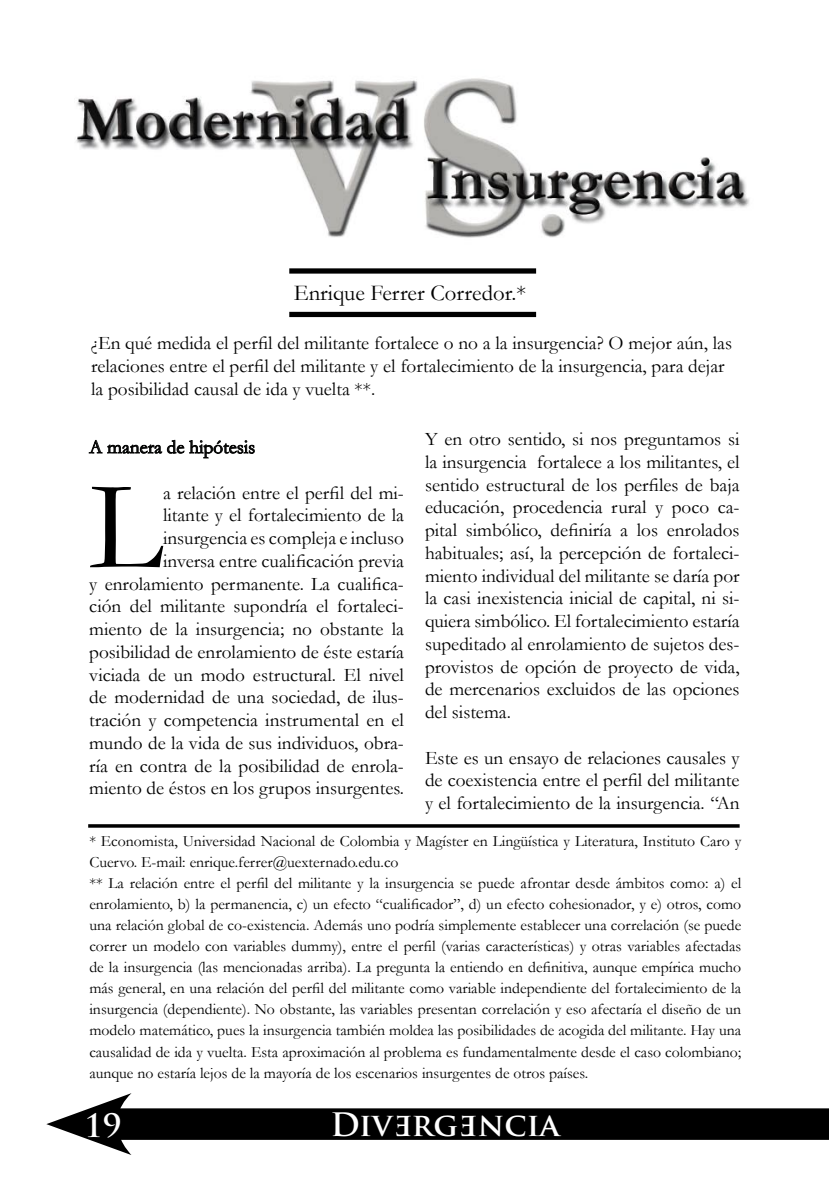
<style>
.page{position:relative;width:829px;height:1191px;background:#fff}
.page>*{position:absolute;margin:0;border:0;box-sizing:border-box;transform-origin:0 0}
.t1{font:128.62px "Garamond";color:#000}
.t2{font:700 31.5px "Trajan Pro";letter-spacing:.005em;color:#fff}
.t3{font:22.75px "Garamond";color:#000}
.t4{font:19.25px/22.8px "Garamond";color:#000;text-align:justify}
.t5{font:15.75px/21px "Garamond";color:#000}
</style>
<div class="page">
<img style="left:76px;top:78px;width:674px;height:160px">
<div style="left:99px;top:1108px;width:729px;height:31px;background:#000"></div>
<svg style="left:46px;top:1093px;width:85px;height:62px"></svg>
<svg style="left:88px;top:439px;width:167px;height:20px"></svg>
<hr style="left:88px;top:824px;width:651px;height:3px;background:#000">
<div style="left:289px;top:268px;width:247px;height:6px;background:#000"></div>
<div style="left:289px;top:312px;width:247px;height:5px;background:#000"></div>
<p class="t3" style="left:294px;top:277px;width:234px">Enrique Ferrer Corredor.*</p>
<p class="t4" style="left:91px;top:331px;width:642px;text-align:left">¿En qué medida el perfil del militante fortalece o no a la insurgencia? O mejor aún, las relaciones entre el perfil del militante y el fortalecimiento de la insurgencia, para dejar la posibilidad causal de ida y vuelta **.</p>
<p class="t4" style="left:89px;top:435px;width:167px">A manera de hipótesis</p>
<h1 class="t1" style="left:89px;top:440px;width:75px">L</h1>
<p class="t4" style="left:89px;top:480px;width:316px;text-align:right">a relación entre el perfil del mi-<br>litante y el fortalecimiento de la insurgencia es compleja e incluso<br>inversa entre cualificación previa<br>y enrolamiento permanente. La cualifica&shy;ción del militante supondría el fortaleci&shy;miento de la insurgencia; no obstante la posibilidad de enrolamiento de éste estaría viciada de un modo estructural. El nivel de modernidad de una sociedad, de ilus&shy;tración y competencia instrumental en el mundo de la vida de sus individuos, obra&shy;ría en contra de la posibilidad de enrola&shy;miento de éstos en los grupos insurgentes.</p>
<p class="t4" style="left:425px;top:427px;width:316px">Y en otro sentido, si nos preguntamos si la insurgencia fortalece a los militantes, el sentido estructural de los perfiles de baja educación, procedencia rural y poco ca&shy;pital simbólico, definiría a los enrolados habituales; así, la percepción de fortaleci&shy;miento individual del militante se daría por la casi inexistencia inicial de capital, ni si&shy;quiera simbólico. El fortalecimiento estaría supeditado al enrolamiento de sujetos des&shy;provistos de opción de proyecto de vida, de mercenarios excluidos de las opciones del sistema.</p>
<p class="t4" style="left:425px;top:745px;width:316px">Este es un ensayo de relaciones causales y de coexistencia entre el perfil del militante y el fortalecimiento de la insurgencia. “An</p>
<p class="t5" style="left:89px;top:830px;width:653px">* Economista, Universidad Nacional de Colombia y Magíster en Lingüística y Literatura, Instituto Caro y Cuervo. E-mail: enrique.ferrer@uexternado.edu.co<br>** La relación entre el perfil del militante y la insurgencia se puede afrontar desde ámbitos como: a) el enrolamiento, b) la permanencia, c) un efecto “cualificador”, d) un efecto cohesionador, y e) otros, como una relación global de co-existencia. Además uno podría simplemente establecer una correlación (se puede correr un modelo con variables dummy), entre el perfil (varias características) y otras variables afectadas de la insurgencia (las mencionadas arriba). La pregunta la entiendo en definitiva, aunque empírica mucho más general, en una relación del perfil del militante como variable independiente del fortalecimiento de la insurgencia (dependiente). No obstante, las variables presentan correlación y eso afectaría el diseño de un modelo matemático, pues la insurgencia también moldea las posibilidades de acogida del militante. Hay una causalidad de ida y vuelta. Esta aproximación al problema es fundamentalmente desde el caso colombiano; aunque no estaría lejos de la mayoría de los escenarios insurgentes de otros países.</p>
<h2 class="t2" style="left:84px;top:1106px;width:39px">19</h2>
<h2 class="t2" style="left:330px;top:1104px;width:231px">Div rg ncia</h2>
</div>
